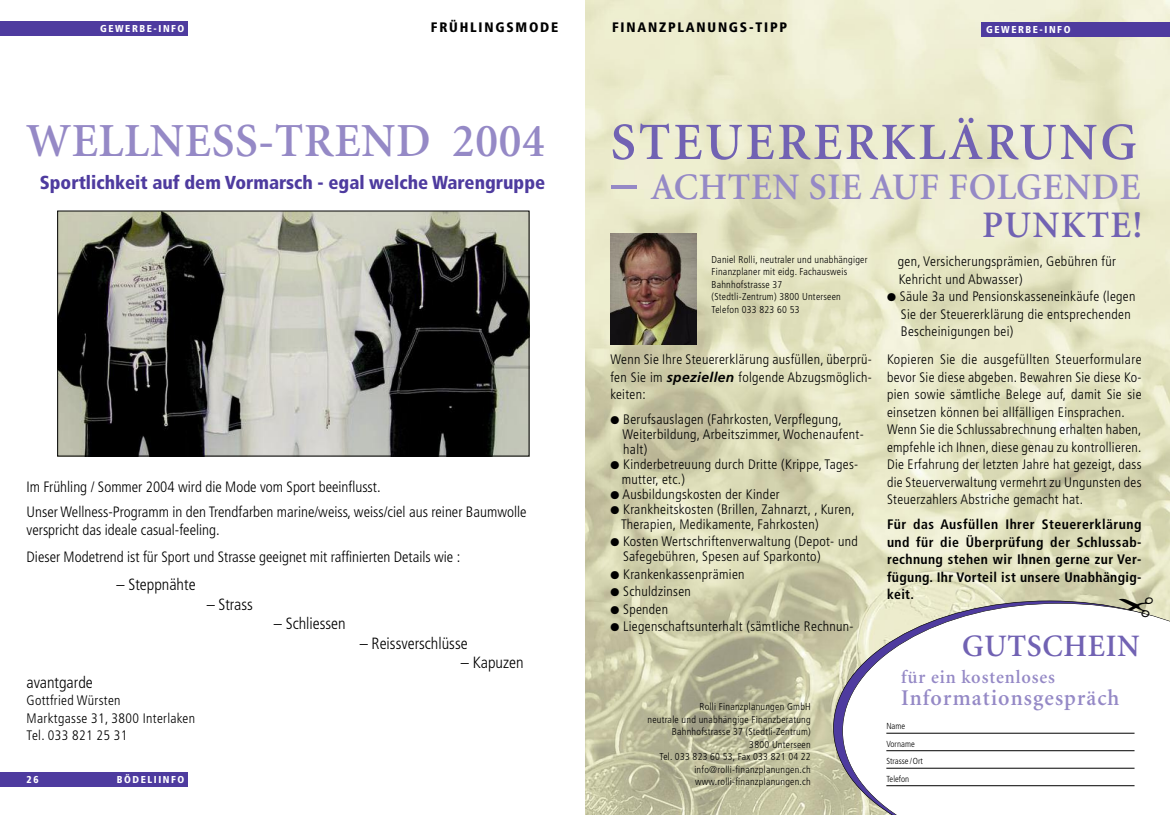
<style>
.page{position:relative;width:1170px;height:815px;background:#fff}
.page>*{position:absolute;margin:0;border:0;box-sizing:border-box;transform-origin:0 0}
.t1{font:600 52.5px "Minion";letter-spacing:.06em;color:#7162b3}
.t2{font:600 47.5px "Minion";letter-spacing:.015em;color:#9589c6}
.t3{font:600 37.5px/38.1px "Minion";letter-spacing:.02em;color:#9589c6;text-align:right}
.t4{font:600 31.25px "Minion";letter-spacing:.025em;color:#7162b3}
.t5{font:600 22.5px "Minion";letter-spacing:.05em;color:#9589c6}
.t6{font:900 condensed 18.75px "Frutiger";color:#4e3b9f}
.t7{font:600 18.75px "Minion";letter-spacing:.05em;color:#9589c6}
.t8{font:300 condensed 16.25px "Frutiger";color:#000}
.t9{font:300 condensed 15px/25.1px "Frutiger";color:#000}
.t10{font:300 condensed 13.75px/17.5px "Frutiger";letter-spacing:.025em;color:#000}
.t11{font:700 condensed 13.75px/17.5px "Frutiger";letter-spacing:.025em;color:#000;text-align:justify}
.t12{font:900 condensed 13.75px "Frutiger LT Std";letter-spacing:.13em;color:#000}
.t13{font:300 condensed 10px/12.5px "Frutiger";letter-spacing:.025em;color:#000;text-align:right}
.t14{font:900 condensed 10px "Frutiger";letter-spacing:.155em;color:#fff}
.t15{font:300 condensed 8.75px/17.5px "Frutiger";color:#000}
.s1{font-size:52.5px}
.s2{color:#7162b3}
.s3{font-weight:700;font-style:italic;font-stretch:normal}
</style>
<div class="page">
<div style="left:0;top:21px;width:188px;height:14px;background:#4e3b9f"></div>
<div style="left:0;top:772px;width:188px;height:15px;background:#4e3b9f"></div>
<img style="left:59px;top:213px;width:468px;height:241px">
<div style="left:57px;top:211px;width:472px;height:245px;border:1px solid #000"></div>
<img style="left:585px;top:0;width:584px;height:815px">
<img style="left:610px;top:234px;width:86px;height:110px">
<svg style="left:833px;top:601px;width:336px;height:214px;background:#b0aca4"></svg>
<svg style="left:842px;top:603px;width:327px;height:212px"></svg>
<hr style="left:886px;top:733px;width:248px;height:1px;background:#000">
<hr style="left:886px;top:750px;width:248px;height:1px;background:#000">
<hr style="left:886px;top:768px;width:248px;height:1px;background:#000">
<hr style="left:886px;top:785px;width:248px;height:1px;background:#000">
<div style="left:981px;top:23px;width:188px;height:14px;background:#4e3b9f"></div>
<svg style="left:1116px;top:588px;width:38px;height:31px"></svg>
<p class="t14" style="left:100px;top:24px;width:86px">GEWERBE-INFO</p>
<p class="t12" style="left:431px;top:21px;width:129px">FRÜHLINGSMODE</p>
<h2 class="t2" style="left:27px;top:122px;width:519px">WELLNESS-TREND 2004</h2>
<h3 class="t6" style="left:40px;top:175px;width:507px">Sportlichkeit auf dem Vormarsch - egal welche Warengruppe</h3>
<p class="t9" style="left:27px;top:475px;width:501px">Im Frühling / Sommer 2004 wird die Mode vom Sport beeinflusst.<br>Unser Wellness-Programm in den Trendfarben marine/weiss, weiss/ciel aus reiner Baumwolle</p>
<p class="t9" style="left:27px;top:517px;width:435px;line-height:27px">verspricht das ideale casual-feeling.<br>Dieser Modetrend ist für Sport und Strasse geeignet mit raffinierten Details wie :</p>
<p class="t8" style="left:117px;top:577px;width:80px">– Steppnähte</p>
<p class="t8" style="left:207px;top:598px;width:48px">– Strass</p>
<p class="t8" style="left:274px;top:617px;width:73px">– Schliessen</p>
<p class="t8" style="left:360px;top:637px;width:109px">– Reissverschlüsse</p>
<p class="t8" style="left:461px;top:656px;width:64px">– Kapuzen</p>
<p class="t8" style="left:27px;top:676px;width:68px">avantgarde</p>
<p class="t10" style="left:27px;top:693px;width:170px">Gottfried Würsten<br>Marktgasse 31, 3800 Interlaken<br>Tel. 033 821 25 31</p>
<p class="t14" style="left:27px;top:775px;width:13px">26</p>
<p class="t14" style="left:117px;top:775px;width:69px">BÖDELIINFO</p>
<p class="t12" style="left:612px;top:21px;width:176px">FINANZPLANUNGS-TIPP</p>
<p class="t14" style="left:986px;top:25px;width:86px">GEWERBE-INFO</p>
<h1 class="t1" style="left:610px;top:122px;width:527px">STEUERERKLÄRUNG</h1>
<h3 class="t3" style="left:610px;top:171px;width:533px"><span class="s1">–</span> ACHTEN SIE AUF FOLGENDE<br><span class="s2">PUNKTE!</span></h3>
<p class="t13" style="left:711px;top:254px;width:157px;text-align:left">Daniel Rolli, neutraler und unabhängiger<br>Finanzplaner mit eidg. Fachausweis<br>Bahnhofstrasse 37<br>(Stedtli-Zentrum) 3800 Unterseen<br>Telefon 033 823 60 53</p>
<p class="t10" style="left:897px;top:254px;width:219px">gen, Versicherungsprämien, Gebühren für<br>Kehricht und Abwasser)</p>
<p class="t10" style="left:900px;top:289px;width:236px;text-indent:-14px">● Säule 3a und Pensionskasseneinkäufe (legen<br>Sie der Steuererklärung die entsprechenden<br>Bescheinigungen bei)</p>
<p class="t10" style="left:886px;top:352px;width:256px">Kopieren Sie die ausgefüllten Steuerformulare bevor Sie diese abgeben. Bewahren Sie diese Ko&shy;pien sowie sämtliche Belege auf, damit Sie sie einsetzen können bei allfälligen Einsprachen.<br>Wenn Sie die Schlussabrechnung erhalten haben, empfehle ich Ihnen, diese genau zu kontrollieren.<br>Die Erfahrung der letzten Jahre hat gezeigt, dass die Steuerverwaltung vermehrt zu Ungunsten des Steuerzahlers Abstriche gemacht hat.</p>
<p class="t11" style="left:886px;top:517px;width:256px">Für das Ausfüllen Ihrer Steuererklärung und für die Überprüfung der Schlussab&shy;rechnung stehen wir Ihnen gerne zur Ver&shy;fügung. Ihr Vorteil ist unsere Unabhängig&shy;keit.</p>
<p class="t10" style="left:610px;top:352px;width:263px;text-align:justify">Wenn Sie Ihre Steuererklärung ausfüllen, überprü&shy;fen Sie im <span class="s3">speziellen</span> folgende Abzugsmöglich&shy;keiten:</p>
<p class="t10" style="left:622px;top:413px;width:243px;line-height:15px;text-indent:-12px">● Berufsauslagen (Fahrkosten, Verpflegung,<br>Weiterbildung, Arbeitszimmer, Wochenaufent&shy;halt)</p>
<p class="t10" style="left:621px;top:458px;width:238px;line-height:15px;text-indent:-11px">● Kinderbetreuung durch Dritte (Krippe, Tages&shy;mutter, etc.)</p>
<p class="t10" style="left:610px;top:486px;width:171px">● Ausbildungskosten der Kinder</p>
<p class="t10" style="left:621px;top:503px;width:235px;line-height:15px;text-indent:-11px">● Krankheitskosten (Brillen, Zahnarzt, , Kuren,<br>Therapien, Medikamente, Fahrkosten)</p>
<p class="t10" style="left:623px;top:535px;width:236px;line-height:15px;text-indent:-13px">● Kosten Wertschriftenverwaltung (Depot- und<br>Safegebühren, Spesen auf Sparkonto)</p>
<p class="t10" style="left:610px;top:566px;width:136px">● Krankenkassenprämien</p>
<p class="t10" style="left:610px;top:584px;width:82px">● Schuldzinsen</p>
<p class="t10" style="left:610px;top:601px;width:59px">● Spenden</p>
<p class="t10" style="left:610px;top:619px;width:245px">● Liegenschaftsunterhalt (sämtliche Rechnun-</p>
<h3 class="t4" style="left:962px;top:633px;width:179px">GUTSCHEIN</h3>
<p class="t13" style="left:647px;top:701px;width:165px">Rolli Finanzplanungen GmbH<br>neutrale und unabhängige Finanzberatung<br>Bahnhofstrasse 37 (Stedtli-Zentrum)<br>3800 Unterseen<br>Tel. 033 823 60 53, Fax 033 821 04 22 info@rolli-finanzplanungen.ch www.rolli-finanzplanungen.ch</p>
<h3 class="t7" style="left:901px;top:670px;width:155px">für ein kostenloses</h3>
<h3 class="t5" style="left:901px;top:689px;width:220px">Informationsgespräch</h3>
<p class="t15" style="left:886px;top:718px;width:38px">Name<br>Vorname<br>Strasse/Ort<br>Telefon</p>
</div>
